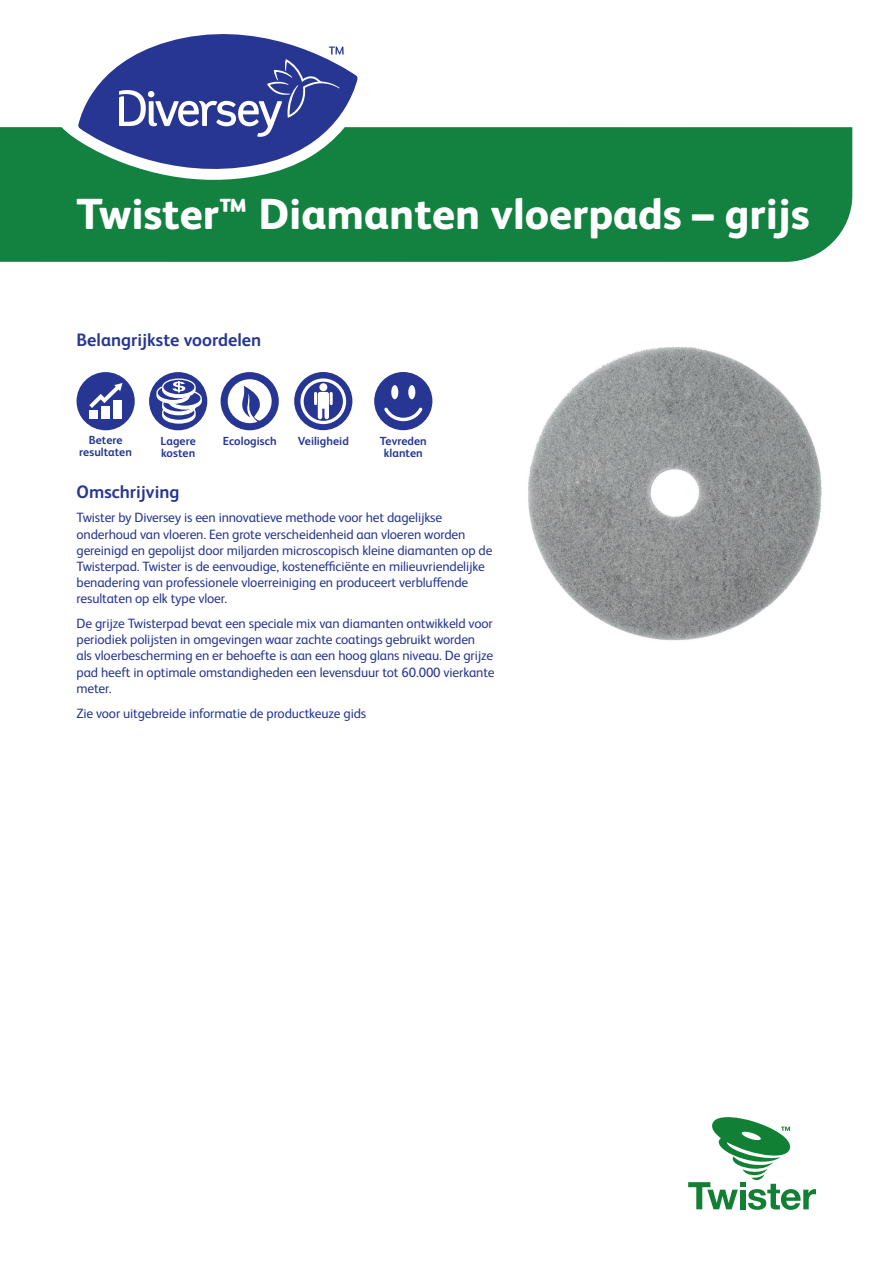
<style>
.page{position:relative;width:893px;height:1263px;background:#fff}
.page>*{position:absolute;margin:0;border:0;box-sizing:border-box;transform-origin:0 0}
.t1{font:800 43.5px "FS Albert Pro";color:#fff}
.t2{font:700 18px "FS Albert Pro";color:#263692}
.t3{font:13.5px/16.2px "FS Albert Pro";letter-spacing:-.01em;color:#263692}
.t4{font:700 11.7px/12.5px "FS Albert Pro";letter-spacing:.005em;color:#263692;text-align:center}
</style>
<div class="page">
<img style="left:528px;top:346px;width:294px;height:295px">
<div style="left:0;top:127px;width:852px;height:135px;background:#13813f"></div>
<svg style="left:58px;top:127px;width:314px;height:53px;background:#22894b"></svg>
<svg style="left:78px;top:34px;width:280px;height:147px"></svg>
<svg style="left:688px;top:1117px;width:128px;height:93px"></svg>
<div style="left:374px;top:372px;width:58px;height:58px;background:#263692;border-radius:50%"></div>
<svg style="left:384px;top:407px;width:38px;height:14px"></svg>
<div style="left:391px;top:385px;width:7px;height:14px;background:#fff;border-radius:50%"></div>
<div style="left:408px;top:385px;width:7px;height:14px;background:#fff;border-radius:50%"></div>
<svg style="left:221px;top:372px;width:58px;height:58px"></svg>
<div style="left:77px;top:372px;width:58px;height:58px;background:#263692;border-radius:50%"></div>
<svg style="left:89px;top:383px;width:34px;height:25px"></svg>
<div style="left:89px;top:410px;width:9px;height:9px;background:#fff"></div>
<div style="left:101px;top:406px;width:9px;height:13px;background:#fff"></div>
<div style="left:113px;top:400px;width:9px;height:19px;background:#fff"></div>
<div style="left:294px;top:372px;width:58px;height:58px;background:#263692;border-radius:50%"></div>
<svg style="left:300px;top:378px;width:46px;height:46px"></svg>
<div style="left:149px;top:372px;width:58px;height:58px;background:#263692;border-radius:50%"></div>
<svg style="left:156px;top:378px;width:46px;height:46px"></svg>
<h1 class="t1" style="left:77px;top:179px;width:735px">Twister™ Diamanten vloerpads – grijs</h1>
<h2 class="t2" style="left:77px;top:327px;width:186px">Belangrijkste voordelen</h2>
<p class="t4" style="left:89px;top:433px;width:35px">Betere</p>
<p class="t4" style="left:223px;top:434px;width:55px">Ecologisch</p>
<p class="t4" style="left:79px;top:445px;width:54px">resultaten</p>
<p class="t4" style="left:161px;top:434px;width:37px">Lagere</p>
<p class="t4" style="left:298px;top:434px;width:53px">Veiligheid</p>
<p class="t4" style="left:161px;top:446px;width:36px">kosten</p>
<p class="t4" style="left:380px;top:434px;width:49px">Tevreden klanten</p>
<h2 class="t2" style="left:77px;top:479px;width:104px">Omschrijving</h2>
<p class="t3" style="left:77px;top:509px;width:417px">Twister by Diversey is een innovatieve methode voor het dagelijkse onderhoud van vloeren. Een grote verscheidenheid aan vloeren worden gereinigd en gepolijst door miljarden microscopisch kleine diamanten op de Twisterpad. Twister is de eenvoudige, kostenefficiënte en milieuvriendelijke benadering van professionele vloerreiniging en produceert verbluffende resultaten op elk type vloer.</p>
<p class="t3" style="left:77px;top:614px;width:420px">De grijze Twisterpad bevat een speciale mix van diamanten ontwikkeld voor periodiek polijsten in omgevingen waar zachte coatings gebruikt worden<br>als vloerbescherming en er behoefte is aan een hoog glans niveau. De grijze pad heeft in optimale omstandigheden een levensduur tot 60.000 vierkante meter.</p>
<p class="t3" style="left:77px;top:704px;width:291px">Zie voor uitgebreide informatie de productkeuze gids</p>
</div>
